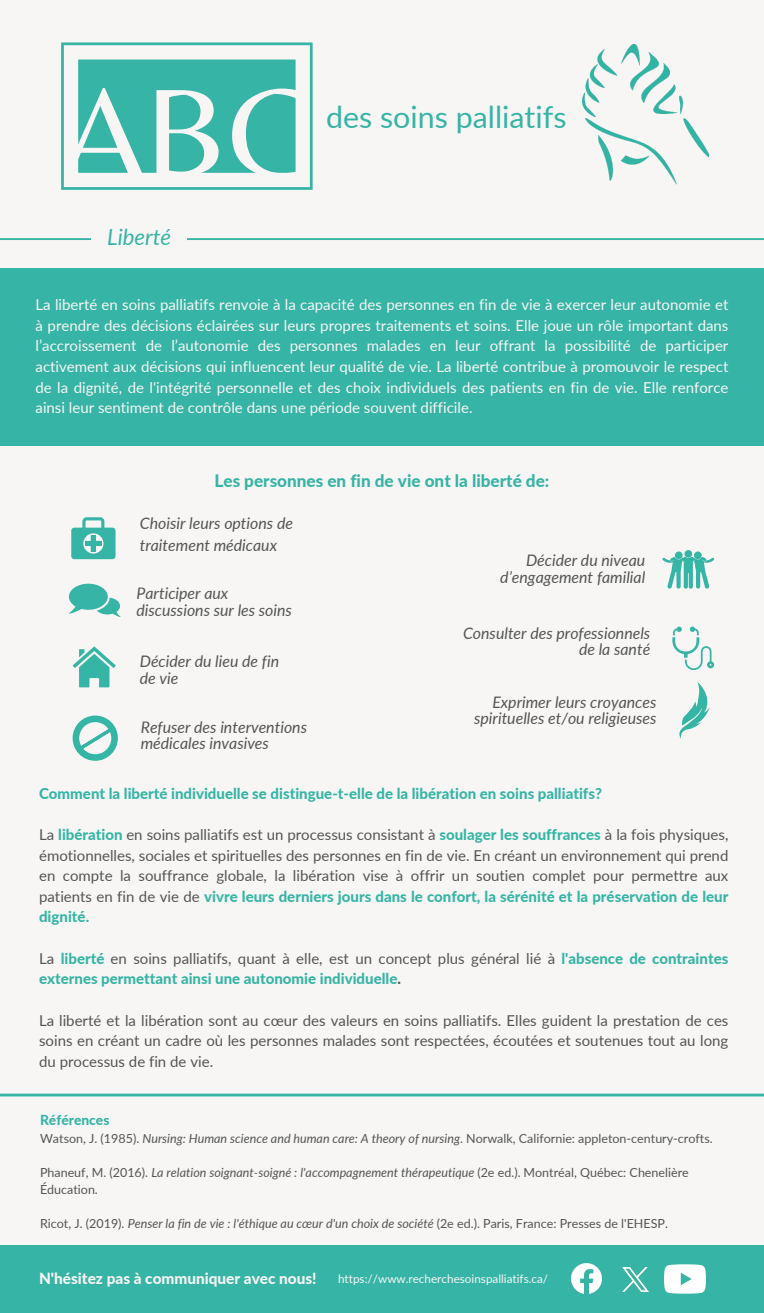
<style>
.page{position:relative;width:764px;height:1313px;background:#fff}
.page>*{position:absolute;margin:0;border:0;box-sizing:border-box;transform-origin:0 0}
.t1{font:129.88px "Belleza";color:#f7f6f5}
.t2{font:30.38px "Lato";color:#36b4a5}
.t3{font:italic 22.12px "Lato";color:#36b4a5}
.t4{font:800 17.12px "Lato";color:#36b4a5}
.t5{font:italic 15.88px/16.9px "Lato";color:#545454}
.t6{font:800 15.38px "Lato";color:#f7f6f5}
.t7{font:15px/20.6px "Lato";color:#545454;text-align:justify}
.t8{font:15px/20.6px "Lato";color:#f7f6f5;text-align:justify}
.t9{font:800 15px/20.6px "Lato";color:#36b4a5}
.t10{font:800 15px "Lato";color:#35b5a5}
.t11{font:800 13.75px "Lato";color:#36b4a5}
.t12{font:12.5px/16.9px "Lato";color:#545454}
.t13{font:11.75px "Lato";color:#f7f6f5}
.s1{font-weight:800;color:#35b5a5}
.s2{font-weight:400;color:#545454}
.s3{color:#35b5a5}
.s4{color:#545454}
.s5{font-style:italic}
</style>
<div class="page">
<div style="left:0;top:0;width:763px;height:1312px;background:#f7f6f5"></div>
<hr style="left:0;top:238px;width:763px;height:2px;background:#36b4a5">
<div style="left:91px;top:221px;width:96px;height:28px;background:#f7f6f5"></div>
<svg style="left:61px;top:42px;width:251px;height:148px"></svg>
<img style="left:582px;top:44px;width:125px;height:141px">
<div style="left:0;top:268px;width:763px;height:177px;background:#36b4a5"></div>
<hr style="left:0;top:1093px;width:763px;height:3px;background:#36b4a5">
<div style="left:0;top:1246px;width:763px;height:66px;background:#36b4a5"></div>
<img style="left:664px;top:1264px;width:41px;height:30px">
<img style="left:571px;top:1263px;width:30px;height:30px">
<svg style="left:73px;top:646px;width:43px;height:41px"></svg>
<svg style="left:662px;top:550px;width:51px;height:39px"></svg>
<svg style="left:71px;top:517px;width:44px;height:42px"></svg>
<svg style="left:68px;top:583px;width:53px;height:34px"></svg>
<svg style="left:73px;top:715px;width:44px;height:45px"></svg>
<svg style="left:672px;top:626px;width:41px;height:43px"></svg>
<svg style="left:679px;top:682px;width:31px;height:57px"></svg>
<img style="left:622px;top:1267px;width:26px;height:24px">
<p class="t1" style="left:63px;top:56px;width:249px">ABC</p>
<h5 class="t3" style="left:107px;top:223px;width:65px">Liberté</h5>
<h1 class="t2" style="left:326px;top:98px;width:242px">des soins palliatifs</h1>
<h5 class="t8" style="left:36px;top:294px;width:694px">La liberté en soins palliatifs renvoie à la capacité des personnes en fin de vie à exercer leur autonomie et à prendre des décisions éclairées sur leurs propres traitements et soins. Elle joue un rôle important dans l’accroissement de l’autonomie des personnes malades en leur offrant la possibilité de participer activement aux décisions qui influencent leur qualité de vie. La liberté contribue à promouvoir le respect de la dignité, de l'intégrité personnelle et des choix individuels des patients en fin de vie. Elle renforce ainsi leur sentiment de contrôle dans une période souvent difficile.</h5>
<p class="t4" style="left:214px;top:470px;width:336px">Les personnes en fin de vie ont la liberté de:</p>
<p class="t5" style="left:140px;top:512px;width:155px;line-height:21.5px">Choisir leurs options de traitement médicaux</p>
<p class="t5" style="left:136px;top:584px;width:157px">Participer aux discussions sur les soins</p>
<h6 class="t5" style="left:140px;top:652px;width:141px">Décider du lieu de fin de vie</h6>
<p class="t5" style="left:141px;top:718px;width:168px">Refuser des interventions médicales invasives</p>
<p class="t5" style="left:500px;top:551px;width:146px;text-align:right">Décider du niveau d’engagement familial</p>
<p class="t5" style="left:463px;top:624px;width:189px;text-align:right">Consulter des professionnels de la santé</p>
<p class="t5" style="left:474px;top:693px;width:184px;text-align:right">Exprimer leurs croyances spirituelles et/ou religieuses</p>
<h5 class="t10" style="left:39px;top:784px;width:564px">Comment la liberté individuelle se distingue-t-elle de la libération en soins palliatifs?</h5>
<p class="t7" style="left:39px;top:824px;width:690px">La <span class="s1">libération</span> en soins palliatifs est un processus consistant à <span class="s1">soulager les souffrances</span> à la fois physiques, émotionnelles, sociales et spirituelles des personnes en fin de vie. En créant un environnement qui prend en compte la souffrance globale, la libération vise à offrir un soutien complet pour permettre aux patients en fin de vie de <span class="s1">vivre leurs derniers jours dans le confort, la sérénité et la préservation de leur dignité.</span></p>
<h5 class="t9" style="left:39px;top:947px;width:690px"><span class="s2">La</span> <span class="s3">liberté</span> <span class="s2">en soins palliatifs, quant à elle, est un concept plus général lié à</span> l'absence de contraintes externes permettant ainsi une autonomie individuelle<span class="s4">.</span></h5>
<p class="t7" style="left:39px;top:1009px;width:690px">La liberté et la libération sont au cœur des valeurs en soins palliatifs. Elles guident la prestation de ces soins en créant un cadre où les personnes malades sont respectées, écoutées et soutenues tout au long du processus de fin de vie.</p>
<h5 class="t11" style="left:40px;top:1111px;width:71px">Références</h5>
<p class="t12" style="left:40px;top:1129px;width:674px">Watson, J. (1985). <span class="s5">Nursing: Human science and human care: A theory of nursing</span>. Norwalk, Californie: appleton-century-crofts.</p>
<h5 class="t12" style="left:40px;top:1163px;width:650px">Phaneuf, M. (2016). <span class="s5">La relation soignant-soigné : l'accompagnement thérapeutique</span> (2e ed.). Montréal, Québec: Chenelière<br>Éducation.</h5>
<h5 class="t12" style="left:40px;top:1214px;width:629px">Ricot, J. (2019). <span class="s5">Penser la fin de vie : l'éthique au cœur d'un choix de société</span> (2e ed.). Paris, France: Presses de l'EHESP.</h5>
<p class="t6" style="left:39px;top:1268px;width:279px">N'hésitez pas à communiquer avec nous!</p>
<h4 class="t13" style="left:338px;top:1271px;width:211px">https://www.recherchesoinspalliatifs.ca/</h4>
</div>
